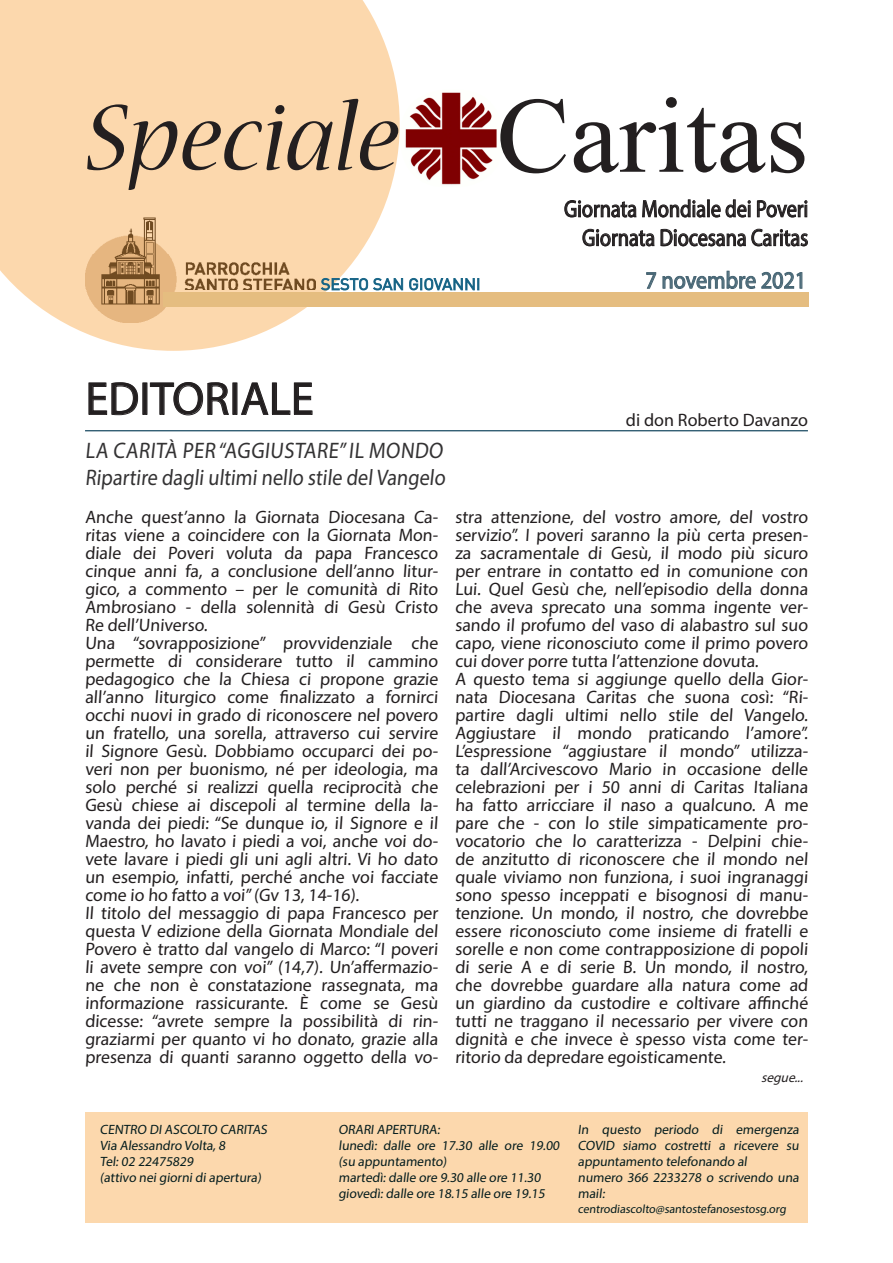
<style>
.page{position:relative;width:893px;height:1263px;background:#fff}
.page>*{position:absolute;margin:0;border:0;box-sizing:border-box;transform-origin:0 0}
.t1{font:107.55px "Times New Roman";color:#231f20}
.t2{font:italic 106.2px "Nueva Std";color:#231f20}
.t3{font:46.5px "Myriad Pro";color:#231f20}
.t4{font:24px "Myriad Pro";color:#231f20;scale:.84 1}
.t5{font:24px "Myriad Pro";color:#496978;scale:.92 1}
.t6{font:22.5px "Myriad Pro";color:#333233;scale:.9 1}
.t7{font:22.5px "Myriad Pro";color:#333233;scale:.92 1}
.t8{font:18px/18px "Myriad Pro";color:#231f20;text-align:justify}
.t9{font:13.5px/16.2px "Myriad Pro";color:#051d1e}
.t10{font:italic 13.5px "Myriad Pro";color:#231f20}
.t11{font:12px "Myriad Pro";color:#051d1e}
</style>
<div class="page">
<svg style="left:0;top:0;width:400px;height:351px;background:#fcdcb7"></svg>
<svg style="left:88px;top:382px;width:50px;height:33px"></svg>
<svg style="left:150px;top:382px;width:79px;height:34px"></svg>
<svg style="left:241px;top:382px;width:72px;height:33px"></svg>
<hr style="left:85px;top:430px;width:723px;height:1px;background:#003752">
<svg style="left:321px;top:278px;width:159px;height:13px"></svg>
<div style="left:85px;top:1112px;width:723px;height:110px;background:#fcd8ad"></div>
<svg style="left:564px;top:199px;width:186px;height:19px"></svg>
<svg style="left:757px;top:200px;width:50px;height:18px"></svg>
<svg style="left:582px;top:228px;width:226px;height:65px"></svg>
<img style="left:405px;top:92px;width:92px;height:93px">
<img style="left:86px;top:218px;width:229px;height:104px">
<div style="left:163px;top:293px;width:645px;height:14px;background:#e5bd80"></div>
<p class="t2" style="left:85px;top:90px;width:316px">Speciale</p>
<p class="t1" style="left:496px;top:63px;width:313px">Caritas</p>
<p class="t4" style="left:564px;top:194px;width:292px">Giornata Mondiale dei Poveri</p>
<p class="t4" style="left:582px;top:223px;width:271px">Giornata Diocesana Caritas</p>
<p class="t5" style="left:645px;top:265px;width:176px">7 novembre 2021</p>
<p class="t3" style="left:85px;top:370px;width:230px">EDITORIALE</p>
<p class="t7" style="left:85px;top:437px;width:393px">LA CARITÀ PER “AGGIUSTARE”IL MONDO</p>
<p class="t6" style="left:85px;top:464px;width:405px">Ripartire dagli ultimi nello stile delVangelo</p>
<p class="t8" style="left:85px;top:507px;width:356px">Anche quest’anno la Giornata Diocesana Ca&shy;ritas viene a coincidere con la Giornata Mon&shy;diale dei Poveri voluta da papa Francesco cinque anni fa, a conclusione dell’anno litur&shy;gico, a commento – per le comunità di Rito Ambrosiano - della solennità di Gesù Cristo Re dell’Universo.</p>
<p class="t8" style="left:85px;top:633px;width:356px">Una “sovrapposizione” provvidenziale che permette di considerare tutto il cammino pedagogico che la Chiesa ci propone grazie all’anno liturgico come finalizzato a fornirci occhi nuovi in grado di riconoscere nel povero un fratello, una sorella, attraverso cui servire il Signore Gesù. Dobbiamo occuparci dei po&shy;veri non per buonismo, né per ideologia, ma solo perché si realizzi quella reciprocità che Gesù chiese ai discepoli al termine della la&shy;vanda dei piedi: “Se dunque io, il Signore e il Maestro, ho lavato i piedi a voi, anche voi do&shy;vete lavare i piedi gli uni agli altri. Vi ho dato un esempio, infatti, perché anche voi facciate come io ho fatto a voi”(Gv 13, 14-16).</p>
<p class="t8" style="left:85px;top:903px;width:356px">Il titolo del messaggio di papa Francesco per questa V edizione della Giornata Mondiale del Povero è tratto dal vangelo di Marco: “I poveri li avete sempre con voi” (14,7). Un’affermazio&shy;ne che non è constatazione rassegnata, ma informazione rassicurante. È come se Gesù dicesse: “avrete sempre la possibilità di rin&shy;graziarmi per quanto vi ho donato, grazie alla presenza di quanti saranno oggetto della vo-</p>
<p class="t8" style="left:626px;top:411px;width:184px">di don Roberto Davanzo</p>
<p class="t8" style="left:455px;top:507px;width:356px">stra attenzione, del vostro amore, del vostro servizio”. I poveri saranno la più certa presen&shy;za sacramentale di Gesù, il modo più sicuro per entrare in contatto ed in comunione con Lui. Quel Gesù che, nell’episodio della donna che aveva sprecato una somma ingente ver&shy;sando il profumo del vaso di alabastro sul suo capo, viene riconosciuto come il primo povero cui dover porre tutta l’attenzione dovuta.</p>
<p class="t8" style="left:455px;top:669px;width:356px">A questo tema si aggiunge quello della Gior&shy;nata Diocesana Caritas che suona così: “Ri&shy;partire dagli ultimi nello stile del Vangelo.<br>Aggiustare il mondo praticando l’amore”.<br>L’espressione “aggiustare il mondo” utilizza&shy;ta dall’Arcivescovo Mario in occasione delle celebrazioni per i 50 anni di Caritas Italiana ha fatto arricciare il naso a qualcuno. A me pare che - con lo stile simpaticamente pro&shy;vocatorio che lo caratterizza - Delpini chie&shy;de anzitutto di riconoscere che il mondo nel quale viviamo non funziona, i suoi ingranaggi sono spesso inceppati e bisognosi di manu&shy;tenzione. Un mondo, il nostro, che dovrebbe essere riconosciuto come insieme di fratelli e sorelle e non come contrapposizione di popoli di serie A e di serie B. Un mondo, il nostro, che dovrebbe guardare alla natura come ad un giardino da custodire e coltivare affinché tutti ne traggano il necessario per vivere con dignità e che invece è spesso vista come ter&shy;ritorio da depredare egoisticamente.</p>
<p class="t10" style="left:761px;top:1069px;width:47px">segue...</p>
<p class="t9" style="left:100px;top:1121px;width:171px">CENTRO DI ASCOLTO CARITAS</p>
<p class="t9" style="left:100px;top:1137px;width:129px">Via Alessandro Volta, 8</p>
<p class="t9" style="left:100px;top:1153px;width:97px">Tel: 02 22475829</p>
<p class="t9" style="left:100px;top:1169px;width:165px">(attivo nei giorni di apertura)</p>
<p class="t9" style="left:338px;top:1121px;width:105px">ORARI APERTURA:</p>
<p class="t9" style="left:338px;top:1137px;width:225px">lunedì: dalle ore 17.30 alle ore 19.00 (su appuntamento)</p>
<p class="t9" style="left:338px;top:1169px;width:206px">martedì: dalle ore 9.30 alle ore 11.30</p>
<p class="t9" style="left:338px;top:1185px;width:210px">giovedì: dalle ore 18.15 alle ore 19.15</p>
<p class="t9" style="left:578px;top:1121px;width:225px;text-align:justify">In questo periodo di emergenza COVID siamo costretti a ricevere su appuntamento telefonando al</p>
<p class="t9" style="left:578px;top:1169px;width:225px">numero 366 2233278 o scrivendo una mail:</p>
<p class="t11" style="left:578px;top:1201px;width:211px">centrodiascolto@santostefanosestosg.org</p>
</div>
